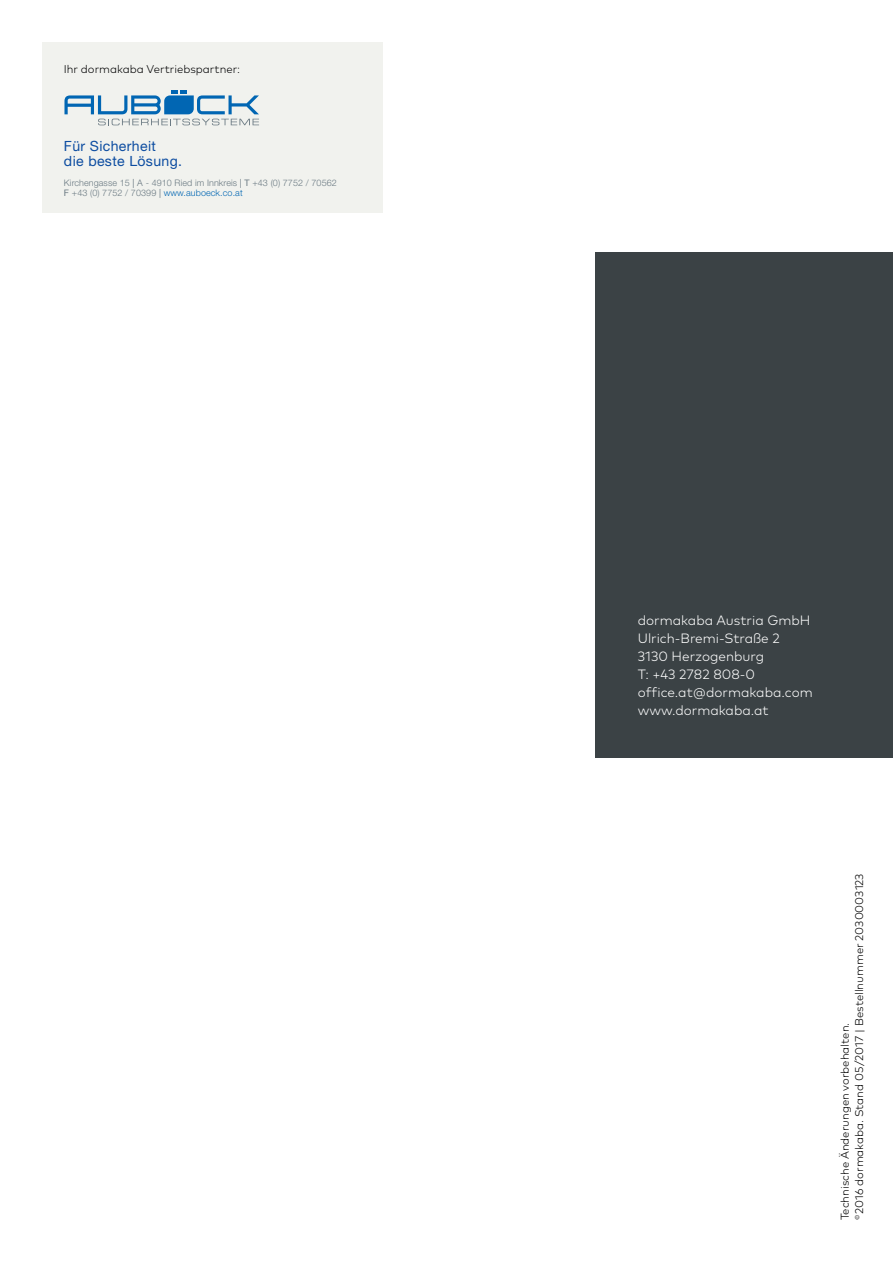
<style>
.page{position:relative;width:893px;height:1263px;background:#fff}
.page>*{position:absolute;margin:0;border:0;box-sizing:border-box;transform-origin:0 0}
.t1{font:14.1px/15px "Ericsson Sans Central";letter-spacing:.025em;color:#0d4da1}
.t2{font:300 13.5px/18px "Mark Pro";color:#fff}
.t3{font:300 11.25px/14.2px "Mark Pro";color:#000001}
.t4{font:300 9px/10.5px "Ericsson Sans Central";letter-spacing:.01em;color:#6b7a83}
.s1{font-weight:400}
.s2{color:#0166b3}
</style>
<div class="page">
<div style="left:43px;top:43px;width:340px;height:170px;background:#f1f2ee"></div>
<div style="left:595px;top:253px;width:298px;height:505px;background:#3b4245"></div>
<svg style="left:64px;top:90px;width:195px;height:35px"></svg>
<p class="t3" style="left:64px;top:61px;width:178px">Ihr dormakaba Vertriebspartner:</p>
<p class="t1" style="left:64px;top:139px;width:120px">Für Sicherheit<br>die beste Lösung.</p>
<p class="t4" style="left:64px;top:177px;width:274px">Kirchengasse 15 <span class="s1">|</span> A - 4910 Ried im Innkreis <span class="s1">| T</span> +43 (0) 7752 / 70562<br><span class="s1">F</span> +43 (0) 7752 / 70399 <span class="s1">|</span> <span class="s2">www.auboeck.co.at</span></p>
<p class="t2" style="left:638px;top:610px;width:176px">dormakaba Austria GmbH<br>Ulrich-Bremi-Straße 2<br>3130 Herzogenburg<br>T: +43 2782 808-0 office.at@dormakaba.com www.dormakaba.at</p>
<p class="t3" style="left:837px;top:1220px;width:349px;rotate:-90deg">Technische Änderungen vorbehalten.<br><sup>©</sup> 2016 dormakaba. Stand 05/2017 | Bestellnummer 2030003123</p>
</div>
